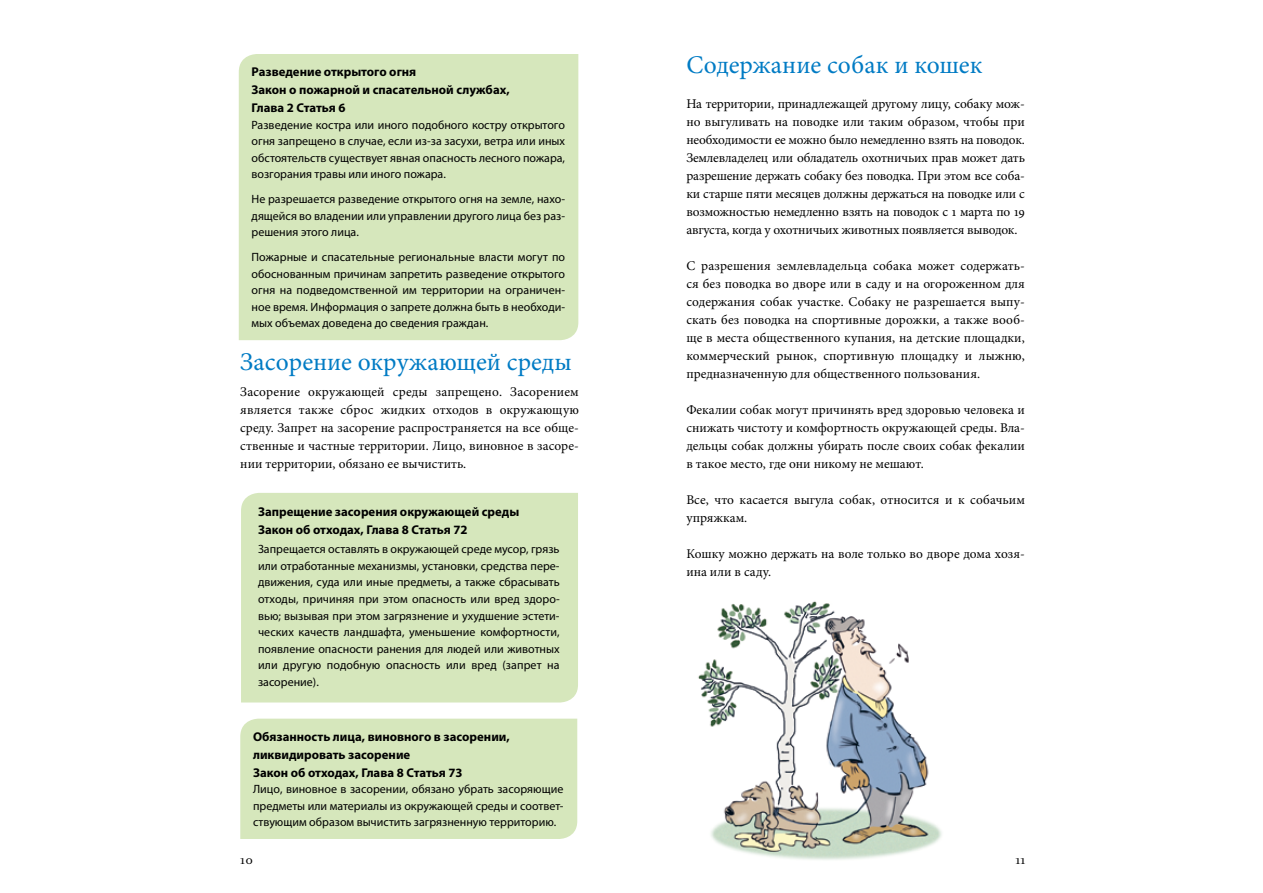
<style>
.page{position:relative;width:1263px;height:893px;background:#fff}
.page>*{position:absolute;margin:0;border:0;box-sizing:border-box;transform-origin:0 0}
.t1{font:25.5px "Minion Pro";color:#007bc4}
.t2{font:13.5px "Eidetic Neo OT";color:#000}
.t3{font:13.35px/18px "Minion Pro";color:#000;text-align:justify}
.t4{font:700 12.75px/18px "Myriad Pro";color:#000}
.t5{font:12px/16.5px "Myriad Pro";color:#000;text-align:justify}
</style>
<div class="page">
<div style="left:240px;top:719px;width:337px;height:120px;background:#d6e7bc"></div>
<div style="left:241px;top:493px;width:337px;height:209px;background:#d6e7bc"></div>
<div style="left:239px;top:54px;width:339px;height:286px;background:#d6e7bc"></div>
<img style="left:698px;top:601px;width:244px;height:259px">
<p class="t4" style="left:252px;top:63px;width:260px">Разведение открытого огня<br>Закон о пожарной и спасательной службах,<br>Глава 2 Статья 6</p>
<p class="t5" style="left:252px;top:116px;width:315px">Разведение костра или иного подобного костру открытого огня запрещено в случае, если из-за засухи, ветра или иных обстоятельств существует явная опасность лесного пожара, возгорания травы или иного пожара.</p>
<p class="t5" style="left:252px;top:191px;width:315px">Не разрешается разведение открытого огня на земле, нахо&shy;дящейся во владении или управлении другого лица без раз&shy;решения этого лица.</p>
<p class="t5" style="left:252px;top:249px;width:315px">Пожарные и спасательные региональные власти могут по обоснованным причинам запретить разведение открытого огня на подведомственной им территории на ограничен&shy;ное время. Информация о запрете должна быть в необходи&shy;мых объемах доведена до сведения граждан.</p>
<h1 class="t1" style="left:240px;top:345px;width:333px">Засорение окружающей среды</h1>
<p class="t3" style="left:240px;top:383px;width:340px">Засорение окружающей среды запрещено. Засорением является также сброс жидких отходов в окружающую среду. Запрет на засорение распространяется на все обще&shy;ственные и частные территории. Лицо, виновное в засоре&shy;нии территории, обязано ее вычистить.</p>
<p class="t4" style="left:258px;top:502px;width:263px">Запрещение засорения окружающей среды<br>Закон об отходах, Глава 8 Статья 72</p>
<p class="t5" style="left:258px;top:541px;width:303px">Запрещается оставлять в окружающей среде мусор, грязь или отработанные механизмы, установки, средства пере&shy;движения, суда или иные предметы, а также сбрасывать отходы, причиняя при этом опасность или вред здоро&shy;вью; вызывая при этом загрязнение и ухудшение эстети&shy;ческих качеств ландшафта, уменьшение комфортности, появление опасности ранения для людей или животных или другую подобную опасность или вред (запрет на засорение).</p>
<p class="t4" style="left:253px;top:727px;width:258px">Обязанность лица, виновного в засорении, ликвидировать засорение<br>Закон об отходах, Глава 8 Статья 73</p>
<p class="t5" style="left:253px;top:781px;width:312px">Лицо, виновное в засорении, обязано убрать засоряющие предметы или материалы из окружающей среды и соответ&shy;ствующим образом вычистить загрязненную территорию.</p>
<h1 class="t1" style="left:686px;top:47px;width:298px">Содержание собак и кошек</h1>
<p class="t3" style="left:686px;top:95px;width:340px">На территории, принадлежащей другому лицу, собаку мож&shy;но выгуливать на поводке или таким образом, чтобы при необходимости ее можно было немедленно взять на поводок.<br>Землевладелец или обладатель охотничьих прав может дать разрешение держать собаку без поводка. При этом все соба&shy;ки старше пяти месяцев должны держаться на поводке или с возможностью немедленно взять на поводок с 1 марта по 19 августа, когда у охотничьих животных появляется выводок.</p>
<p class="t3" style="left:686px;top:257px;width:340px">С разрешения землевладельца собака может содержать&shy;ся без поводка во дворе или в саду и на огороженном для содержания собак участке. Собаку не разрешается выпу&shy;скать без поводка на спортивные дорожки, а также вооб&shy;ще в места общественного купания, на детские площадки, коммерческий рынок, спортивную площадку и лыжню, предназначенную для общественного пользования.</p>
<p class="t3" style="left:686px;top:401px;width:340px">Фекалии собак могут причинять вред здоровью человека и снижать чистоту и комфортность окружающей среды. Вла&shy;дельцы собак должны убирать после своих собак фекалии в такое место, где они никому не мешают.</p>
<p class="t3" style="left:686px;top:491px;width:340px">Все, что касается выгула собак, относится и к собачьим упряжкам.</p>
<p class="t3" style="left:686px;top:545px;width:340px">Кошку можно держать на воле только во дворе дома хозя&shy;ина или в саду.</p>
<p class="t2" style="left:240px;top:853px;width:14px">10</p>
<p class="t2" style="left:1015px;top:853px;width:12px">11</p>
</div>
